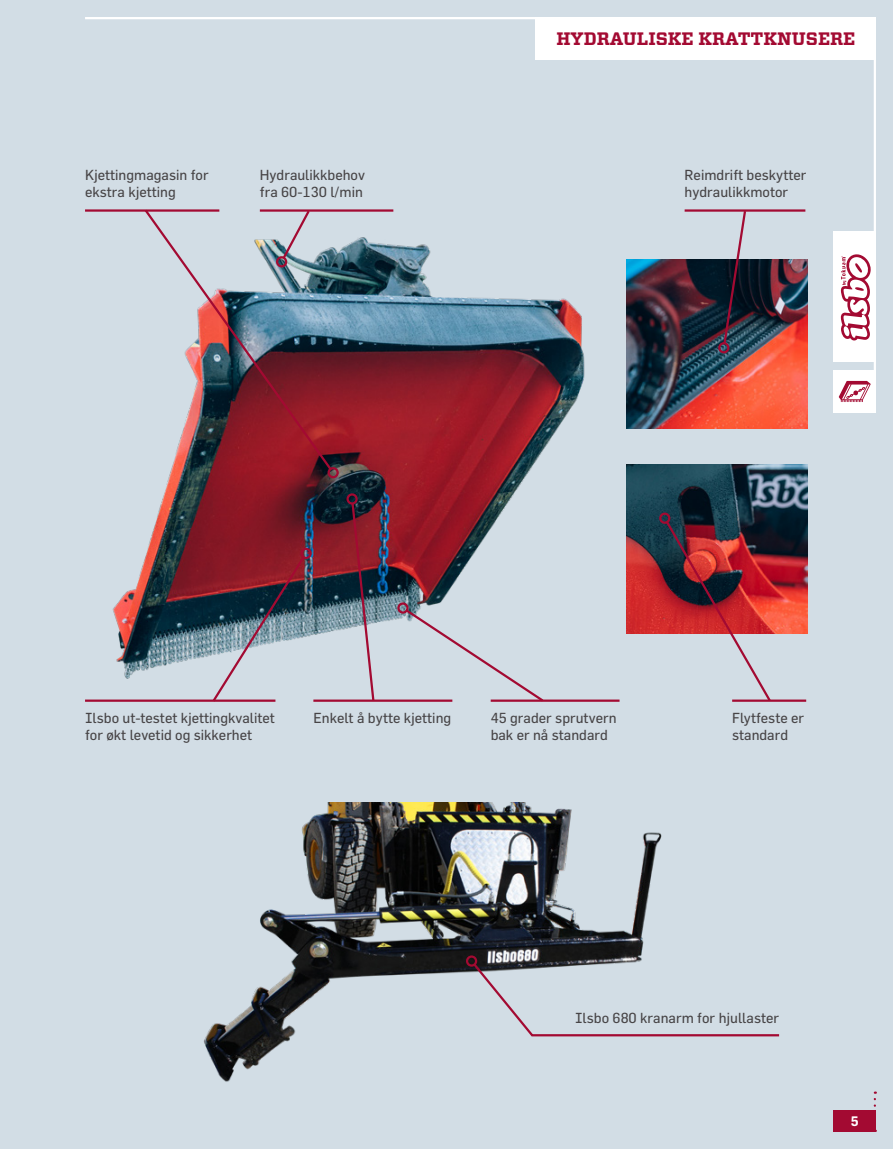
<style>
.page{position:relative;width:893px;height:1149px;background:#fff}
.page>*{position:absolute;margin:0;border:0;box-sizing:border-box;transform-origin:0 0}
.Kapittelmerke_hvit{font:700 18px "Vitesse";color:#a30a32}
.Tekst_1{font:14.25px/16.5px "Flama";color:#474446}
.t1{font:600 13.5px "Flama";color:#fff}
</style>
<div class="page">
<div style="left:0;top:0;width:893px;height:1148px;background:#d2dde5"></div>
<img style="left:112px;top:415px;width:455px;height:264px">
<img style="left:203px;top:802px;width:459px;height:280px">
<img style="left:626px;top:464px;width:182px;height:169px">
<img style="left:626px;top:415px;width:182px;height:13px">
<svg style="left:85px;top:17px;width:791px;height:398px"></svg>
<div style="left:833px;top:370px;width:43px;height:42px;background:#fff"></div>
<div style="left:833px;top:231px;width:43px;height:130px;background:#fff"></div>
<svg style="left:841px;top:254px;width:30px;height:86px"></svg>
<svg style="left:839px;top:381px;width:32px;height:21px"></svg>
<hr style="left:260px;top:209px;width:133px;height:2px;background:#a30a32">
<hr style="left:85px;top:209px;width:134px;height:2px;background:#a30a32">
<svg style="left:664px;top:519px;width:109px;height:183px"></svg>
<div style="left:659px;top:512px;width:11px;height:11px;border:2px solid #a30a32;border-radius:50%"></div>
<svg style="left:404px;top:607px;width:142px;height:95px"></svg>
<div style="left:397px;top:602px;width:12px;height:11px;border:2px solid #a30a32;border-radius:50%"></div>
<svg style="left:350px;top:501px;width:26px;height:201px"></svg>
<div style="left:346px;top:493px;width:12px;height:11px;border:2px solid #a30a32;border-radius:50%"></div>
<img style="left:143px;top:207px;width:191px;height:265px">
<div style="left:327px;top:467px;width:12px;height:11px;border:2px solid #a30a32;border-radius:50%"></div>
<svg style="left:281px;top:208px;width:31px;height:53px"></svg>
<div style="left:276px;top:256px;width:11px;height:11px;border:2px solid #a30a32;border-radius:50%"></div>
<svg style="left:722px;top:208px;width:26px;height:138px"></svg>
<div style="left:718px;top:342px;width:11px;height:11px;border:2px solid #a30a32;border-radius:50%"></div>
<svg style="left:210px;top:554px;width:97px;height:148px"></svg>
<div style="left:300px;top:547px;width:12px;height:12px;border:2px solid #a30a32;border-radius:50%"></div>
<hr style="left:491px;top:699px;width:128px;height:2px;background:#a30a32">
<hr style="left:732px;top:699px;width:74px;height:2px;background:#a30a32">
<hr style="left:313px;top:699px;width:139px;height:2px;background:#a30a32">
<hr style="left:85px;top:699px;width:190px;height:2px;background:#a30a32">
<svg style="left:471px;top:961px;width:309px;height:76px"></svg>
<div style="left:466px;top:955px;width:11px;height:11px;border:2px solid #a30a32;border-radius:50%"></div>
<div style="left:536px;top:17px;width:340px;height:43px;background:#fff"></div>
<hr style="left:685px;top:209px;width:120px;height:2px;background:#a30a32">
<div style="left:833px;top:1110px;width:43px;height:21px;background:#a30a32"></div>
<svg style="left:874px;top:1091px;width:2px;height:16px"></svg>
<p class="Tekst_1" style="left:85px;top:167px;width:125px">Kjettingmagasin for ekstra kjetting</p>
<p class="Tekst_1" style="left:260px;top:167px;width:107px">Hydraulikkbehov fra 60-130 l/min</p>
<p class="Kapittelmerke_hvit" style="left:556px;top:26px;width:301px">HYDRAULISKE KRATTKNUSERE</p>
<p class="Tekst_1" style="left:685px;top:167px;width:123px">Reimdrift beskytter hydraulikkmotor</p>
<p class="Tekst_1" style="left:85px;top:709px;width:191px">Ilsbo ut-testet kjettingkvalitet for økt levetid og sikkerhet</p>
<p class="Tekst_1" style="left:313px;top:709px;width:139px">Enkelt å bytte kjetting</p>
<p class="Tekst_1" style="left:491px;top:709px;width:127px">45 grader sprutvern bak er nå standard</p>
<p class="Tekst_1" style="left:732px;top:709px;width:74px">Flytfeste er standard</p>
<p class="Tekst_1" style="left:575px;top:1009px;width:205px">Ilsbo 680 kranarm for hjullaster</p>
<p class="t1" style="left:851px;top:1111px;width:9px">5</p>
</div>
